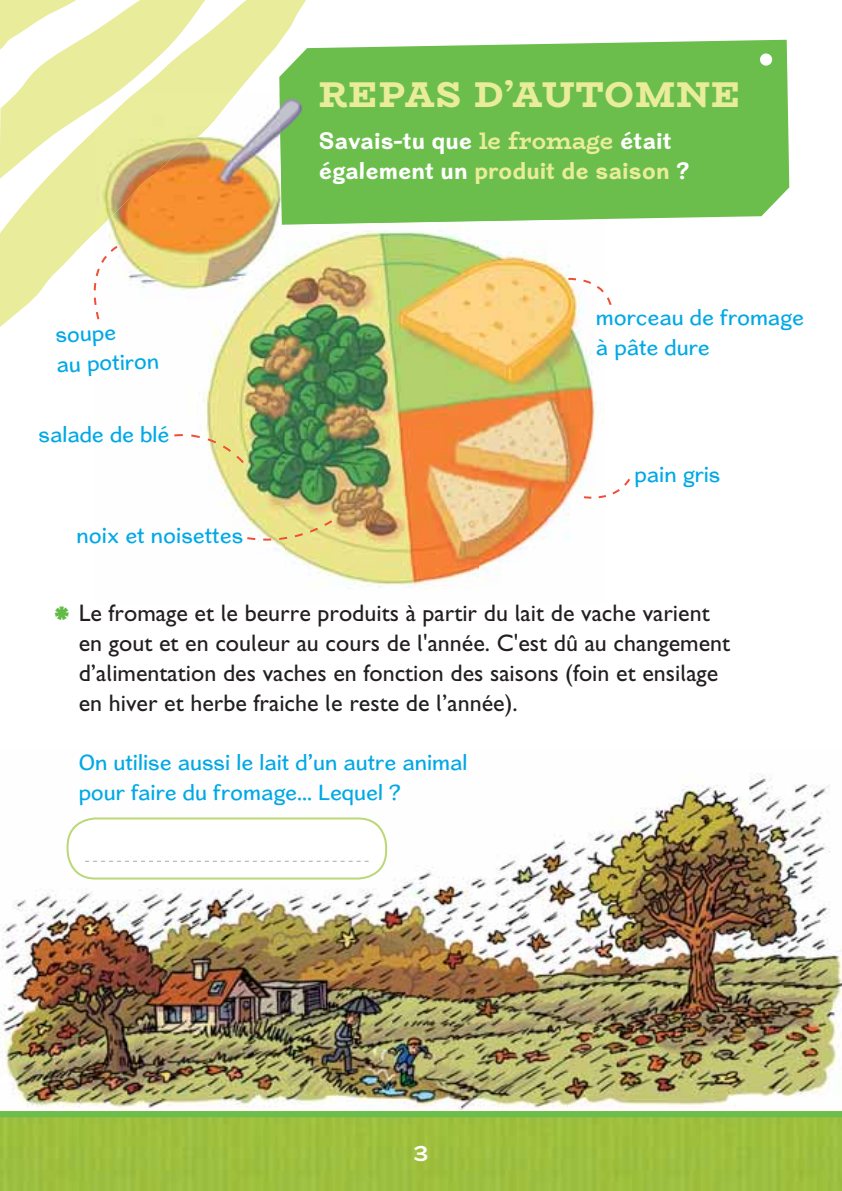
<style>
.page{position:relative;width:842px;height:1191px;background:#fff}
.page>*{position:absolute;margin:0;border:0;box-sizing:border-box;transform-origin:0 0}
.t1{font:42px "Pakenham Kayo";color:#62bb46}
.t2{font:800 36px "Bio Rhyme";letter-spacing:.03em;color:#e9ec9a}
.t3{font:500 24px/30px "Averbode Gill";color:#231f20}
.t4{font:700 24px/30px "Cardigan Rg";color:#fff}
.t5{font:700 24px "Bio Rhyme";color:#fff}
.t6{font:22px/30px "Cardigan Rg";color:#00a8e5}
.s1{font-family:"Bio Rhyme";color:#e9ec9a}
.s2{color:#e9ec9a}
</style>
<div class="page">
<img style="left:1px;top:773px;width:841px;height:338px">
<svg style="left:0;top:0;width:306px;height:327px;fill:#e9ec9a"></svg>
<svg style="left:0;top:0;width:224px;height:179px"></svg>
<div style="left:68px;top:818px;width:318px;height:60px;background:#fff;border-radius:28px"></div>
<div style="left:67px;top:817px;width:320px;height:62px;border:2px solid #bad875;border-radius:28px"></div>
<svg style="left:85px;top:860px;width:284px;height:1px"></svg>
<svg style="left:279px;top:40px;width:510px;height:179px;background:#74c258"></svg>
<div style="left:760px;top:53px;width:12px;height:13px;background:#fff;border-radius:50%"></div>
<div style="left:0;top:1117px;width:842px;height:74px;background:#9ebf3f"></div>
<div style="left:0;top:1111px;width:842px;height:6px;background:#6bbe4c"></div>
<img style="left:95px;top:93px;width:190px;height:458px">
<img style="left:478px;top:240px;width:118px;height:341px">
<img style="left:285px;top:225px;width:193px;height:364px">
<img style="left:95px;top:93px;width:141px;height:140px">
<img style="left:95px;top:93px;width:21px;height:14px">
<div style="left:280px;top:93px;width:325px;height:132px;background:#6bbe4c"></div>
<svg style="left:566px;top:277px;width:46px;height:30px"></svg>
<svg style="left:582px;top:476px;width:48px;height:26px"></svg>
<svg style="left:172px;top:429px;width:74px;height:36px"></svg>
<svg style="left:245px;top:518px;width:89px;height:29px"></svg>
<svg style="left:82px;top:244px;width:38px;height:77px"></svg>
<p class="t6" style="left:55px;top:322px;width:104px;rotate:-2deg">soupe<br>au potiron</p>
<p class="t6" style="left:39px;top:421px;width:132px">salade de blé</p>
<p class="t6" style="left:77px;top:523px;width:168px">noix et noisettes</p>
<h2 class="t2" style="left:319px;top:82px;width:423px">REPAS D’AUTOMNE</h2>
<p class="t4" style="left:319px;top:128px;width:372px">Savais-tu que <span class="s1">le fromage</span> était également un <span class="s2">produit de saison</span> ?</p>
<p class="t6" style="left:596px;top:305px;width:210px">morceau de fromage à pâte dure</p>
<p class="t6" style="left:634px;top:461px;width:87px">pain gris</p>
<h1 class="t1" style="left:54px;top:593px;width:18px">*</h1>
<p class="t3" style="left:79px;top:601px;width:653px">Le fromage et le beurre produits à partir du lait de vache varient en gout et en couleur au cours de l'année. C'est dû au changement d’alimentation des vaches en fonction des saisons (foin et ensilage en hiver et herbe fraiche le reste de l’année).</p>
<p class="t6" style="left:79px;top:749px;width:390px">On utilise aussi le lait d’un autre animal pour faire du fromage... Lequel ?</p>
<p class="t5" style="left:414px;top:1139px;width:16px">3</p>
</div>
